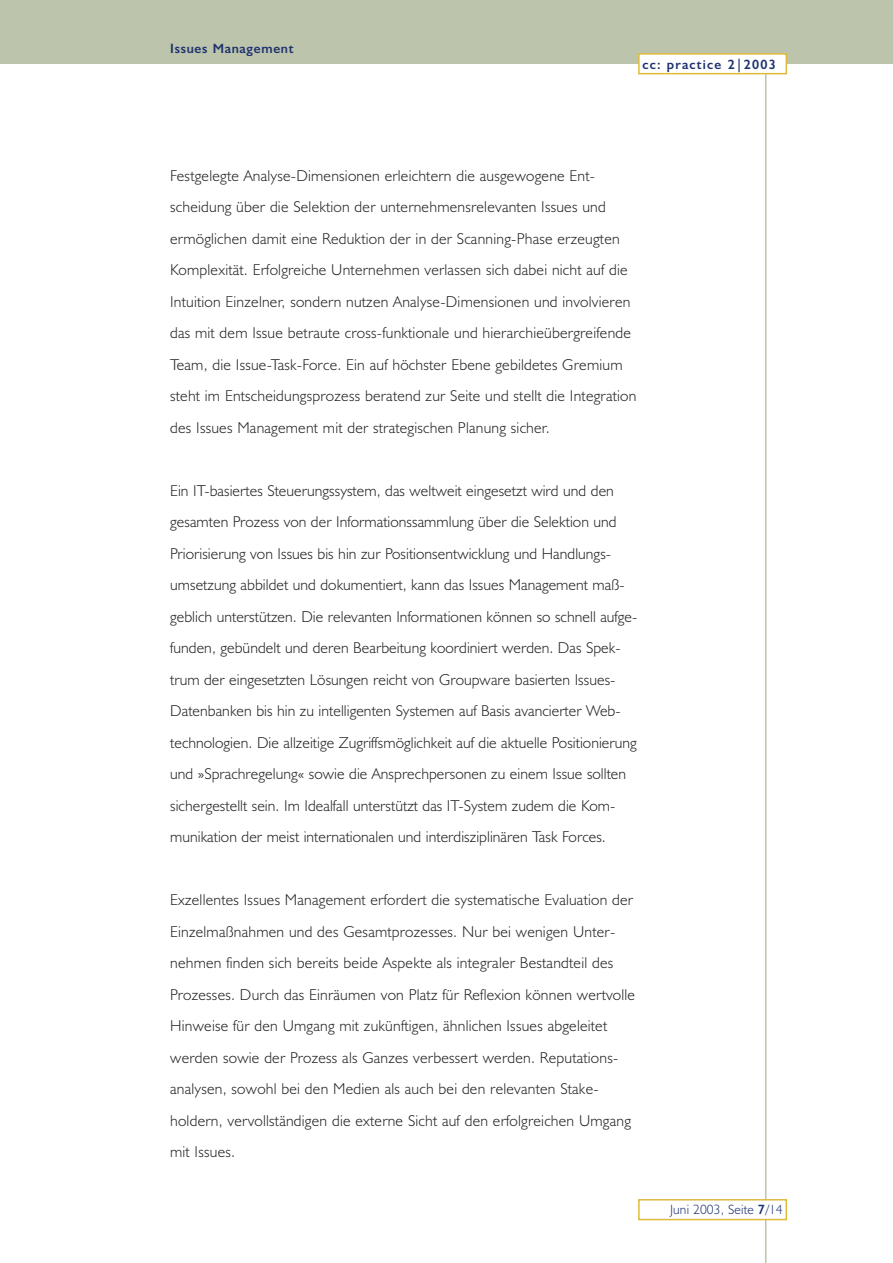
<style>
.page{position:relative;width:893px;height:1263px;background:#fff}
.page>*{position:absolute;margin:0;border:0;box-sizing:border-box;transform-origin:0 0}
.t1{font:300 15.75px/31.5px "Humanist 521 BT";letter-spacing:.015em;color:#231f20}
.t2{font:300 13.5px "Humanist 521 BT";letter-spacing:.01em;color:#1d326f}
.t3{font:500 13.5px "Human 521 neu";letter-spacing:.09em;color:#1d326f}
.t4{font:500 13.5px "Human 521 neu";letter-spacing:.05em;color:#1d326f}
.s1{font-family:"Human 521 neu";font-weight:500}
</style>
<div class="page">
<hr style="left:765px;top:14px;width:1px;height:1249px;background:#bdc4ac">
<div style="left:0;top:0;width:892px;height:64px;background:#bdc4ac"></div>
<div style="left:639px;top:54px;width:147px;height:20px;background:#fff"></div>
<div style="left:638px;top:53px;width:149px;height:21px;border:2px solid #dfbb3b"></div>
<div style="left:639px;top:1200px;width:147px;height:20px;background:#fff"></div>
<div style="left:638px;top:1199px;width:149px;height:21px;border:2px solid #dfbb3b"></div>
<p class="t4" style="left:170px;top:44px;width:125px">Issues Management</p>
<p class="t3" style="left:642px;top:59px;width:135px">cc: practice 2|2003</p>
<p class="t1" style="left:170px;top:161px;width:467px">Festgelegte Analyse-Dimensionen erleichtern die ausgewogene Ent&shy;scheidung über die Selektion der unternehmensrelevanten Issues und ermöglichen damit eine Reduktion der in der Scanning-Phase erzeugten Komplexität. Erfolgreiche Unternehmen verlassen sich dabei nicht auf die Intuition Einzelner, sondern nutzen Analyse-Dimensionen und involvieren das mit dem Issue betraute cross-funktionale und hierarchieübergreifende Team, die Issue-Task-Force. Ein auf höchster Ebene gebildetes Gremium steht im Entscheidungsprozess beratend zur Seite und stellt die Integration des Issues Management mit der strategischen Planung sicher.</p>
<p class="t1" style="left:170px;top:476px;width:469px">Ein IT-basiertes Steuerungssystem, das weltweit eingesetzt wird und den gesamten Prozess von der Informationssammlung über die Selektion und Priorisierung von Issues bis hin zur Positionsentwicklung und Handlungs&shy;umsetzung abbildet und dokumentiert, kann das Issues Management maß&shy;geblich unterstützen. Die relevanten Informationen können so schnell aufge&shy;funden, gebündelt und deren Bearbeitung koordiniert werden. Das Spek&shy;trum der eingesetzten Lösungen reicht von Groupware basierten Issues-Datenbanken bis hin zu intelligenten Systemen auf Basis avancierter Web&shy;technologien. Die allzeitige Zugriffsmöglichkeit auf die aktuelle Positionierung und »Sprachregelung« sowie die Ansprechpersonen zu einem Issue sollten sichergestellt sein. Im Idealfall unterstützt das IT-System zudem die Kom&shy;munikation der meist internationalen und interdisziplinären Task Forces.</p>
<p class="t1" style="left:170px;top:886px;width:466px">Exzellentes Issues Management erfordert die systematische Evaluation der Einzelmaßnahmen und des Gesamtprozesses. Nur bei wenigen Unter&shy;nehmen finden sich bereits beide Aspekte als integraler Bestandteil des Prozesses. Durch das Einräumen von Platz für Reflexion können wertvolle Hinweise für den Umgang mit zukünftigen, ähnlichen Issues abgeleitet werden sowie der Prozess als Ganzes verbessert werden. Reputations&shy;analysen, sowohl bei den Medien als auch bei den relevanten Stake&shy;holdern, vervollständigen die externe Sicht auf den erfolgreichen Umgang mit Issues.</p>
<p class="t2" style="left:670px;top:1205px;width:114px">Juni 2003, Seite <span class="s1">7</span>/14</p>
</div>
